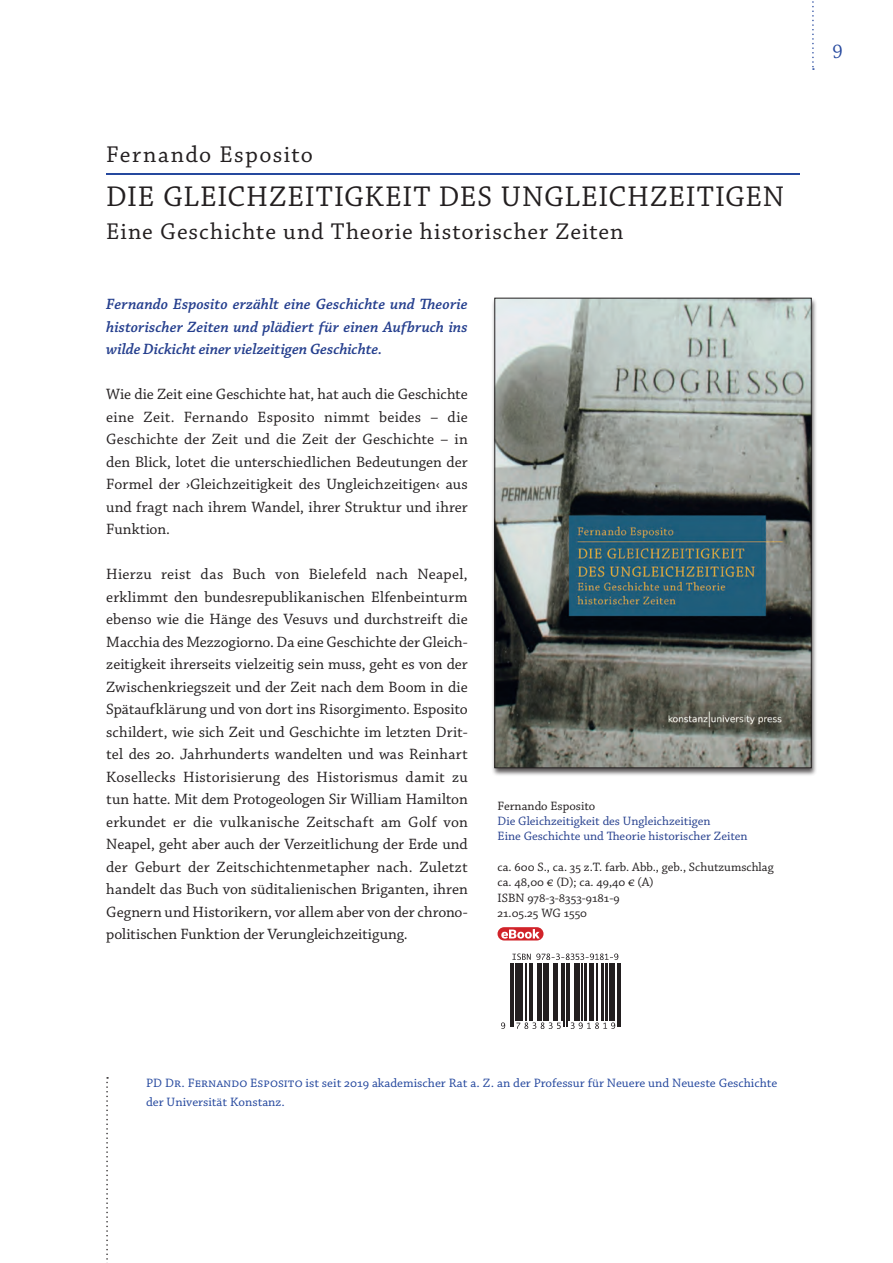
<style>
.page{position:relative;width:893px;height:1263px;background:#fff}
.page>*{position:absolute;margin:0;border:0;box-sizing:border-box;transform-origin:0 0}
.t1{font:30px "Chaparral Pro";letter-spacing:.025em;color:#231f20}
.t2{font:24px "Chaparral Pro";letter-spacing:.055em;color:#231f20}
.t3{font:21px "Chaparral Pro Subh";color:#25489e}
.t4{font:15.75px/22.5px "Chaparral Pro";letter-spacing:.01em;color:#231f20;text-align:justify}
.t5{font:italic 600 15.75px/22.5px "Chaparral Pro";letter-spacing:-.005em;color:#253f8e;text-align:justify}
.t6{font:12.75px "Chaparral Pro";color:#231f20}
.t7{font:12.75px/19.5px "Chaparral Pro Capt";color:#25489e}
.t8{font:12.75px "Chaparral Pro";color:#253f8e}
</style>
<div class="page">
<svg style="left:812px;top:1px;width:2px;height:69px"></svg>
<hr style="left:106px;top:174px;width:693px;height:1px;background:#25489e">
<svg style="left:106px;top:1077px;width:2px;height:186px"></svg>
<hr style="left:511px;top:963px;width:1px;height:63px;background:#231f20">
<hr style="left:513px;top:963px;width:1px;height:63px;background:#231f20">
<svg style="left:501px;top:1022px;width:4px;height:7px"></svg>
<hr style="left:515px;top:963px;width:1px;height:58px;background:#231f20">
<hr style="left:516px;top:963px;width:1px;height:58px;background:#231f20">
<hr style="left:517px;top:963px;width:2px;height:58px;background:#231f20">
<hr style="left:520px;top:963px;width:1px;height:58px;background:#231f20">
<hr style="left:521px;top:963px;width:1px;height:58px;background:#231f20">
<hr style="left:526px;top:963px;width:1px;height:58px;background:#231f20">
<hr style="left:529px;top:963px;width:1px;height:58px;background:#231f20">
<hr style="left:531px;top:963px;width:2px;height:58px;background:#231f20">
<hr style="left:537px;top:963px;width:1px;height:58px;background:#231f20">
<hr style="left:539px;top:963px;width:2px;height:58px;background:#231f20">
<hr style="left:541px;top:963px;width:1px;height:58px;background:#231f20">
<hr style="left:543px;top:963px;width:1px;height:58px;background:#231f20">
<hr style="left:544px;top:963px;width:1px;height:58px;background:#231f20">
<hr style="left:545px;top:963px;width:1px;height:58px;background:#231f20">
<hr style="left:548px;top:963px;width:1px;height:58px;background:#231f20">
<hr style="left:553px;top:963px;width:2px;height:58px;background:#231f20">
<hr style="left:556px;top:963px;width:1px;height:58px;background:#231f20">
<hr style="left:557px;top:963px;width:1px;height:58px;background:#231f20">
<hr style="left:561px;top:963px;width:2px;height:58px;background:#231f20">
<svg style="left:516px;top:1022px;width:45px;height:7px"></svg>
<hr style="left:564px;top:963px;width:1px;height:63px;background:#231f20">
<hr style="left:566px;top:963px;width:1px;height:63px;background:#231f20">
<hr style="left:568px;top:963px;width:2px;height:58px;background:#231f20">
<hr style="left:574px;top:963px;width:1px;height:58px;background:#231f20">
<hr style="left:577px;top:963px;width:1px;height:58px;background:#231f20">
<hr style="left:578px;top:963px;width:1px;height:58px;background:#231f20">
<hr style="left:579px;top:963px;width:1px;height:58px;background:#231f20">
<hr style="left:581px;top:963px;width:1px;height:58px;background:#231f20">
<hr style="left:585px;top:963px;width:1px;height:58px;background:#231f20">
<hr style="left:586px;top:963px;width:1px;height:58px;background:#231f20">
<hr style="left:589px;top:963px;width:1px;height:58px;background:#231f20">
<hr style="left:590px;top:963px;width:2px;height:58px;background:#231f20">
<hr style="left:593px;top:963px;width:1px;height:58px;background:#231f20">
<hr style="left:596px;top:963px;width:1px;height:58px;background:#231f20">
<hr style="left:601px;top:963px;width:1px;height:58px;background:#231f20">
<hr style="left:602px;top:963px;width:1px;height:58px;background:#231f20">
<hr style="left:606px;top:963px;width:1px;height:58px;background:#231f20">
<hr style="left:607px;top:963px;width:1px;height:58px;background:#231f20">
<hr style="left:609px;top:963px;width:1px;height:58px;background:#231f20">
<hr style="left:610px;top:963px;width:1px;height:58px;background:#231f20">
<hr style="left:611px;top:963px;width:1px;height:58px;background:#231f20">
<hr style="left:614px;top:963px;width:1px;height:58px;background:#231f20">
<svg style="left:571px;top:1022px;width:44px;height:7px"></svg>
<hr style="left:617px;top:963px;width:1px;height:63px;background:#231f20">
<hr style="left:619px;top:963px;width:2px;height:63px;background:#231f20">
<svg style="left:512px;top:953px;width:106px;height:7px"></svg>
<div style="left:491px;top:297px;width:327px;height:479px;background:#231f20;opacity:.75"></div>
<img style="left:497px;top:300px;width:312px;height:466px">
<div style="left:495px;top:298px;width:316px;height:470px;border:1px solid #231f20"></div>
<svg style="left:497px;top:927px;width:46px;height:13px"></svg>
<svg style="left:501px;top:929px;width:39px;height:9px"></svg>
<p class="t2" style="left:106px;top:141px;width:208px">Fernando Esposito</p>
<p class="t1" style="left:106px;top:180px;width:679px">DIE GLEICHZEITIGKEIT DES UNGLEICHZEITIGEN</p>
<p class="t2" style="left:106px;top:218px;width:519px">Eine Geschichte und Theorie historischer Zeiten</p>
<p class="t5" style="left:106px;top:294px;width:363px">Fernando Esposito erzählt eine Geschichte und Theorie historischer Zeiten und plädiert für einen Aufbruch ins wilde Dickicht einer vielzeitigen Geschichte.</p>
<p class="t4" style="left:106px;top:384px;width:363px">Wie die Zeit eine Geschichte hat, hat auch die Geschichte eine Zeit. Fernando Esposito nimmt beides – die Geschichte der Zeit und die Zeit der Geschichte – in den Blick, lotet die unterschiedlichen Bedeutungen der Formel der ›Gleichzeitigkeit des Ungleichzeitigen‹ aus und fragt nach ihrem Wandel, ihrer Struktur und ihrer Funktion.</p>
<p class="t4" style="left:106px;top:564px;width:363px">Hierzu reist das Buch von Bielefeld nach Neapel, erklimmt den bundesrepublikanischen Elfenbeinturm ebenso wie die Hänge des Vesuvs und durchstreift die Macchia des Mezzogiorno. Da eine Geschichte der Gleich&shy;zeitigkeit ihrerseits vielzeitig sein muss, geht es von der Zwischenkriegszeit und der Zeit nach dem Boom in die Spätaufklärung und von dort ins Risorgimento. Esposito schildert, wie sich Zeit und Geschichte im letzten Drit&shy;tel des 20. Jahrhunderts wandelten und was Reinhart Kosellecks Historisierung des Historismus damit zu tun hatte. Mit dem Protogeologen Sir William Hamilton erkundet er die vulkanische Zeitschaft am Golf von Neapel, geht aber auch der Verzeitlichung der Erde und der Geburt der Zeitschichtenmetapher nach. Zuletzt handelt das Buch von süditalienischen Briganten, ihren Gegnern und Historikern, vor allem aber von der chrono&shy;politischen Funktion der Verungleichzeitigung.</p>
<p class="t6" style="left:497px;top:799px;width:99px">Fernando Esposito</p>
<p class="t8" style="left:497px;top:814px;width:214px">Die Gleichzeitigkeit des Ungleichzeitigen</p>
<p class="t8" style="left:497px;top:829px;width:252px">Eine Geschichte und Theorie historischer Zeiten</p>
<p class="t6" style="left:497px;top:860px;width:278px">ca. 600 S., ca. 35 z.T. farb. Abb., geb., Schutzumschlag</p>
<p class="t6" style="left:497px;top:875px;width:158px">ca. 48,00 € (D); ca. 49,40 € (A)</p>
<p class="t6" style="left:497px;top:890px;width:124px">ISBN 978-3-8353-9181-9</p>
<p class="t6" style="left:497px;top:906px;width:91px">21.05.25 WG 1550</p>
<p class="t3" style="left:833px;top:40px;width:12px">9</p>
<p class="t7" style="left:146px;top:1073px;width:633px">PD Dr. Fernando Esposito ist seit 2019 akademischer Rat a. Z. an der Professur für Neuere und Neueste Geschichte der Universität Konstanz.</p>
</div>
